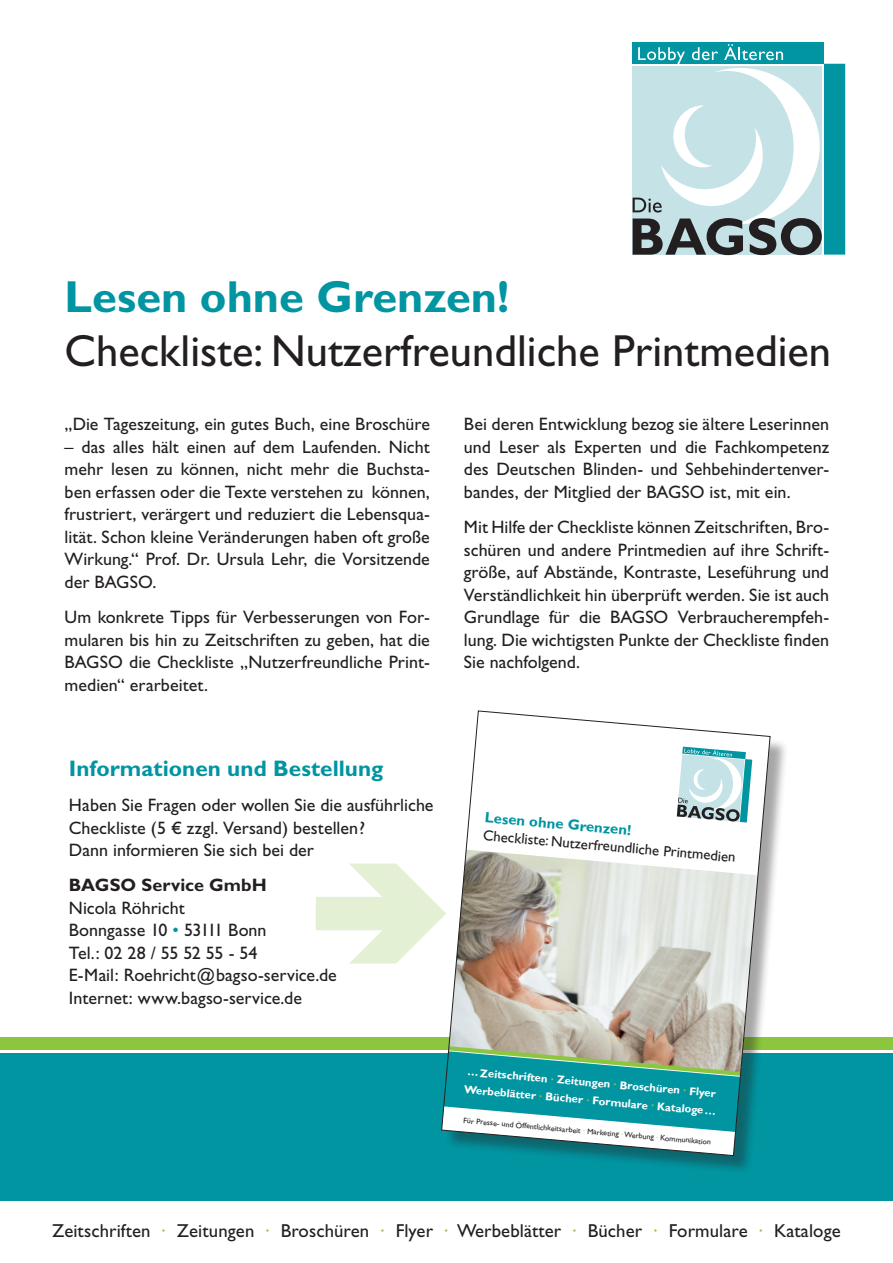
<style>
.page{position:relative;width:893px;height:1263px;background:#fff}
.page>*{position:absolute;margin:0;border:0;box-sizing:border-box;transform-origin:0 0}
.t1{font:45px "Gill Sans";color:#231f20}
.t2{font:700 45px "Gill Sans";color:#0095a1}
.t3{font:700 22.5px "Gill Sans";color:#0095a1}
.t4{font:18.75px "Gill Sans";letter-spacing:.005em;color:#231f20}
.t5{font:18px/22.5px "Gill Sans";color:#231f20;text-align:justify}
.t6{font:700 18px "Gill Sans";letter-spacing:.005em;color:#231f20}
.t7{font:14.85px "Gill Sans";color:#231f20}
.t8{font:700 14.85px "Gill Sans";color:#0095a1}
.t9{font:700 11.4px/17.9px "Gill Sans";color:#fff}
.t10{font:7.95px "Gill Sans";color:#231f20}
.s1{color:#0095a1}
.s2{color:#8bc63e}
</style>
<div class="page">
<div style="left:0;top:1053px;width:893px;height:147px;background:#0095a1"></div>
<div style="left:0;top:1037px;width:893px;height:13px;background:#8bc63e"></div>
<div style="left:633px;top:43px;width:191px;height:21px;background:#0095a1"></div>
<div style="left:824px;top:64px;width:21px;height:191px;background:#0095a1"></div>
<svg style="left:633px;top:44px;width:189px;height:211px"></svg>
<div style="left:444px;top:713px;width:344px;height:461px;background:#231f20;opacity:.4"></div>
<svg style="left:441px;top:710px;width:329px;height:446px"></svg>
<svg style="left:441px;top:862px;width:5px;height:101px"></svg>
<h1 class="t2" style="left:65px;top:270px;width:446px">Lesen ohne Grenzen!</h1>
<h1 class="t1" style="left:65px;top:325px;width:768px">Checkliste: Nutzerfreundliche Printmedien</h1>
<p class="t5" style="left:65px;top:413px;width:367px">„Die Tageszeitung, ein gutes Buch, eine Broschüre</p>
<p class="t5" style="left:65px;top:435px;width:367px">– das alles hält einen auf dem Laufenden. Nicht mehr lesen zu können, nicht mehr die Buchsta&shy;ben erfassen oder die Texte verstehen zu können, frustriert, verärgert und reduziert die Lebensqua&shy;lität. Schon kleine Veränderungen haben oft große Wirkung.“ Prof. Dr. Ursula Lehr, die Vorsitzende der BAGSO.</p>
<p class="t5" style="left:65px;top:606px;width:367px">Um konkrete Tipps für Verbesserungen von For&shy;mularen bis hin zu Zeitschriften zu geben, hat die BAGSO die Checkliste „Nutzerfreundliche Print&shy;medien“ erarbeitet.</p>
<p class="t3" style="left:69px;top:755px;width:316px">Informationen und Bestellung</p>
<p class="t5" style="left:69px;top:794px;width:366px;text-align:left">Haben Sie Fragen oder wollen Sie die ausführliche<br>Checkliste (5 € zzgl. Versand) bestellen?<br>Dann informieren Sie sich bei der</p>
<p class="t6" style="left:69px;top:875px;width:200px">BAGSO Service GmbH</p>
<p class="t5" style="left:69px;top:897px;width:269px;text-align:left">Nicola Röhricht<br>Bonngasse 10 <span class="s1">•</span> 53111 Bonn<br>Tel.: 02 28 / 55 52 55 - 54<br>E-Mail: Roehricht@bagso-service.de<br>Internet: www.bagso-service.de</p>
<p class="t5" style="left:464px;top:413px;width:367px">Bei deren Entwicklung bezog sie ältere Leserinnen und Leser als Experten und die Fachkompetenz des Deutschen Blinden- und Sehbehindertenver&shy;bandes, der Mitglied der BAGSO ist, mit ein.</p>
<p class="t5" style="left:464px;top:516px;width:367px">Mit Hilfe der Checkliste können Zeitschriften, Bro&shy;schüren und andere Printmedien auf ihre Schrift&shy;größe, auf Abstände, Kontraste, Leseführung und Verständlichkeit hin überprüft werden. Sie ist auch Grundlage für die BAGSO Verbraucherempfeh&shy;lung. Die wichtigsten Punkte der Checkliste finden Sie nachfolgend.</p>
<p class="t8" style="left:486px;top:808px;width:148px;rotate:5deg">Lesen ohne grenzen!</p>
<p class="t7" style="left:484px;top:826px;width:255px;rotate:5deg">Checkliste: Nutzerfreundliche Printmedien</p>
<p class="t9" style="left:466px;top:1062px;width:254px;rotate:5deg">…Zeitschriften <span class="s2">·</span> Zeitungen <span class="s2">·</span> broschüren <span class="s2">·</span> Flyer<br>Werbeblätter <span class="s2">·</span> bücher <span class="s2">·</span> Formulare <span class="s2">·</span> Kataloge…</p>
<p class="t10" style="left:464px;top:1116px;width:250px;rotate:5deg">Für Presse- und Öffentlichkeitsarbeit <span class="s2">·</span> Marketing <span class="s2">·</span> Werbung <span class="s2">·</span> Kommunikation</p>
<p class="t4" style="left:52px;top:1219px;width:790px">Zeitschriften <span class="s2">·</span> Zeitungen <span class="s2">·</span> Broschüren <span class="s2">·</span> Flyer <span class="s2">·</span> Werbeblätter <span class="s2">·</span> Bücher <span class="s2">·</span> Formulare <span class="s2">·</span> Kataloge</p>
</div>
